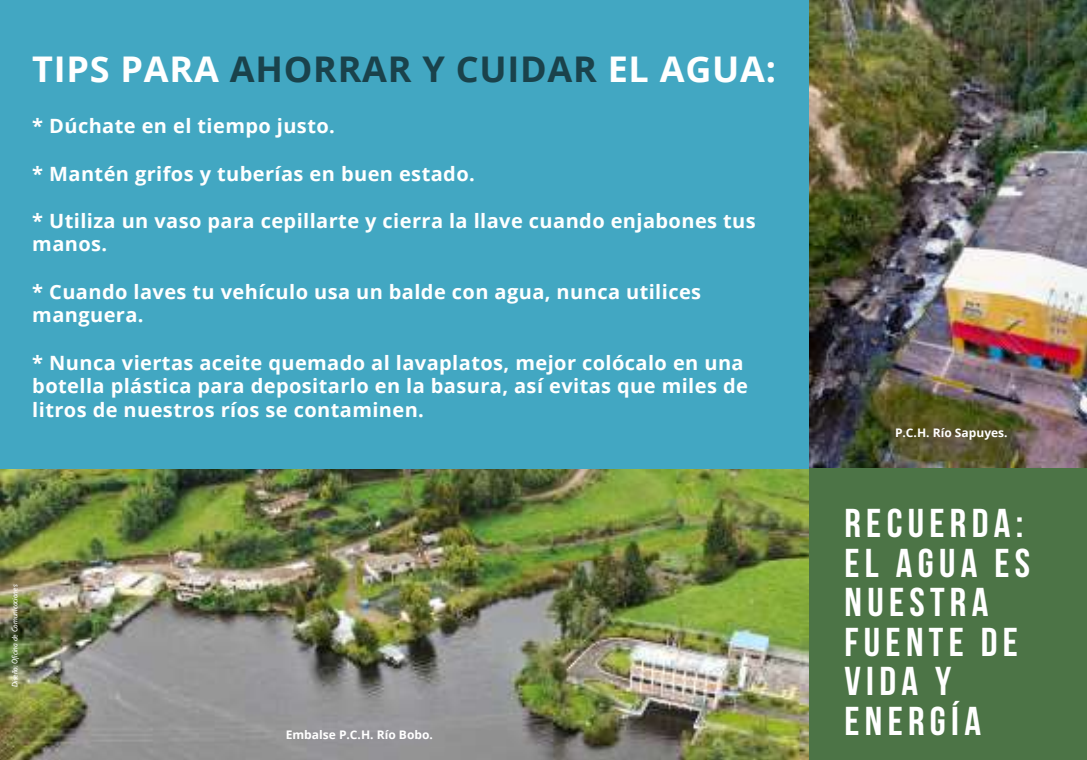
<style>
.page{position:relative;width:1087px;height:760px;background:#fff}
.page>*{position:absolute;margin:0;border:0;box-sizing:border-box;transform-origin:0 0}
.t1{font:700 40.4px/39.6px "Bebas Neue";letter-spacing:.13em;color:#fff}
.t2{font:700 35.6px "Open Sans";letter-spacing:.02em;color:#fff}
.t3{font:700 19.6px/23.6px "Open Sans";letter-spacing:.02em;color:#fff}
.t4{font:700 12px "Open Sans";color:#fff}
.t5{font:italic 8px "Gill Sans";color:#fff}
.s1{color:#1a424b}
</style>
<div class="page">
<img style="left:0;top:468px;width:810px;height:292px">
<div style="left:0;top:0;width:1087px;height:468px;background:#42a7c2"></div>
<img style="left:810px;top:0;width:277px;height:468px">
<div style="left:810px;top:468px;width:277px;height:292px;background:#4c7446"></div>
<h2 class="t2" style="left:32px;top:43px;width:745px">TIPS PARA <span class="s1">AHORRAR Y CUIDAR</span> EL AGUA:</h2>
<p class="t3" style="left:32px;top:114px;width:304px">* Dúchate en el tiempo justo.</p>
<p class="t3" style="left:32px;top:161px;width:444px">* Mantén grifos y tuberías en buen estado.</p>
<p class="t3" style="left:32px;top:208px;width:725px">* Utiliza un vaso para cepillarte y cierra la llave cuando enjabones tus manos.</p>
<p class="t3" style="left:32px;top:279px;width:670px">* Cuando laves tu vehículo usa un balde con agua, nunca utilices manguera.</p>
<p class="t3" style="left:32px;top:350px;width:717px">* Nunca viertas aceite quemado al lavaplatos, mejor colócalo en una botella plástica para depositarlo en la basura, así evitas que miles de litros de nuestros ríos se contaminen.</p>
<p class="t5" style="left:10px;top:687px;width:104px;rotate:-90deg">Diseño: Oficina de Comunicaciones</p>
<p class="t4" style="left:286px;top:726px;width:149px">Embalse P.C.H. Río Bobo.</p>
<p class="t4" style="left:895px;top:424px;width:114px">P.C.H. Río Sapuyes.</p>
<h1 class="t1" style="left:844px;top:503px;width:187px">RECUERDA:<br>EL AGUA ES<br>NUESTRA<br>FUENTE DE<br>VIDA Y<br>ENERGÍA</h1>
</div>
